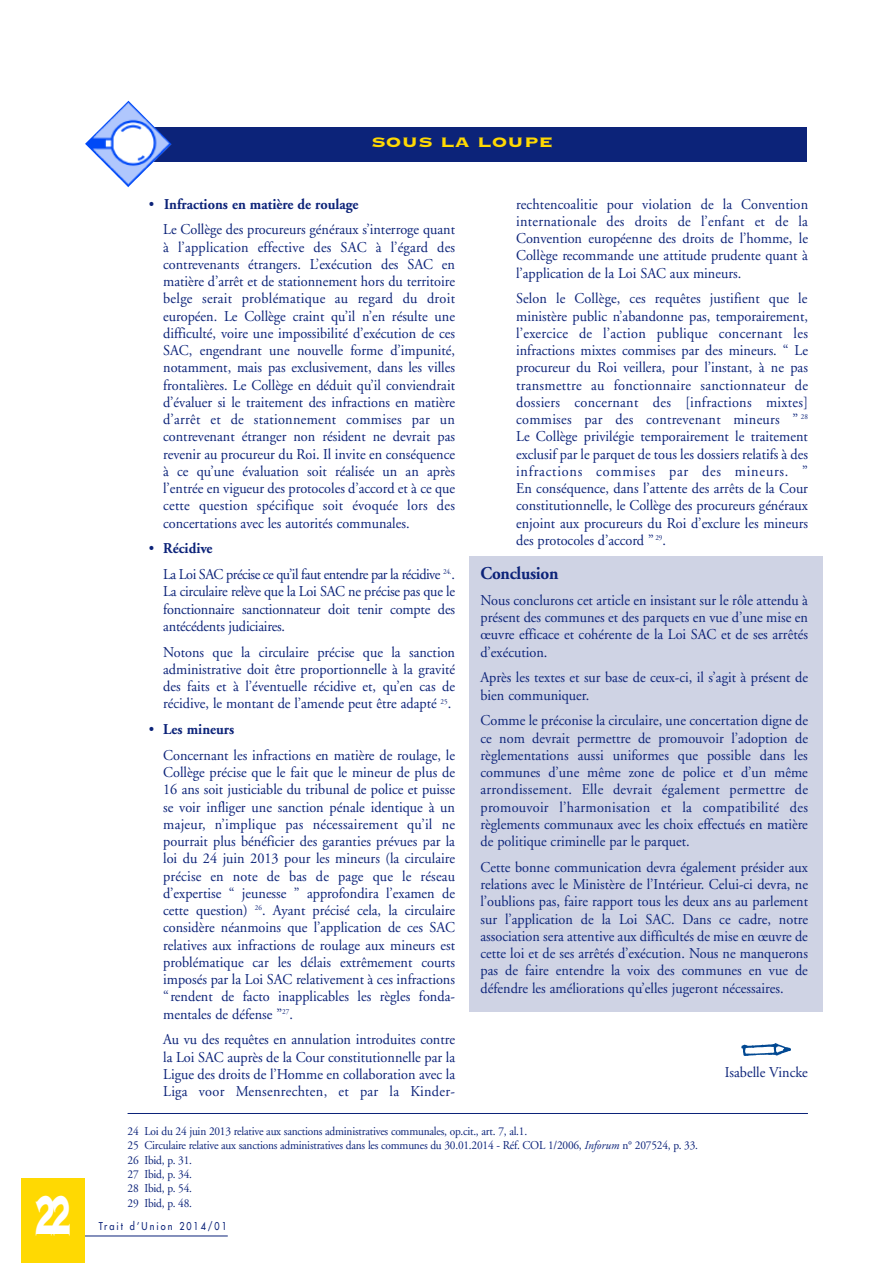
<style>
.page{position:relative;width:893px;height:1263px;background:#fff}
.page>*{position:absolute;margin:0;border:0;box-sizing:border-box;transform-origin:0 0}
.t1{font:72px "Copperplate Thirty Three BC";color:#fff;scale:.5 1}
.t2{font:18px "Copperplate Thirty Three BC";color:#ffd902;scale:1.2 1}
.t3{font:700 18px "Adobe Garamond";letter-spacing:-.015em;color:#0c2379;scale:.95 1}
.t4{font:15px/17.2px "Adobe Garamond";color:#0c2379;text-align:justify;scale:.95 1}
.t5{font:15px/25.8px "Adobe Garamond";letter-spacing:-.035em;color:#0c2379;scale:.95 1}
.t6{font:12px/14.4px "Adobe Garamond";letter-spacing:-.02em;color:#0c2379;scale:.95 1}
.t7{font:10.5px "Futura";letter-spacing:.22em;color:#0c2379;scale:.87 1}
.s1{font-weight:700}
.s2{font-style:italic}
</style>
<div class="page">
<hr style="left:77px;top:1235px;width:151px;height:1px;background:#0c2379">
<div style="left:21px;top:1178px;width:64px;height:85px;background:#ffd902"></div>
<div style="left:469px;top:556px;width:354px;height:456px;background:#cfd3e4"></div>
<div style="left:117px;top:127px;width:690px;height:34px;background:#0c2379"></div>
<img style="left:85px;top:101px;width:87px;height:86px">
<hr style="left:128px;top:1113px;width:680px;height:1px;background:#0c2379">
<svg style="left:741px;top:1043px;width:50px;height:13px"></svg>
<h1 class="t1" style="left:34px;top:1166px;width:76px">22</h1>
<p class="t2" style="left:372px;top:131px;width:153px">SOUS LA LOUPE</p>
<p class="t4" style="left:163px;top:192px;width:309px;line-height:25.8px;text-indent:-14px">• <span class="s1">Infractions en matière de roulage<br></span>Le Collège des procureurs généraux s’interroge quant</p>
<p class="t4" style="left:163px;top:239px;width:309px">à l’application effective des SAC à l’égard des contrevenants étrangers. L’exécution des SAC en matière d’arrêt et de stationnement hors du territoire belge serait problématique au regard du droit européen. Le Collège craint qu’il n’en résulte une difficulté, voire une impossibilité d’exécution de ces SAC, engendrant une nouvelle forme d’impunité, notamment, mais pas exclusivement, dans les villes frontalières. Le Collège en déduit qu’il conviendrait d’évaluer si le traitement des infractions en matière d’arrêt et de stationnement commises par un contrevenant étranger non résident ne devrait pas revenir au procureur du Roi. Il invite en conséquence à ce qu’une évaluation soit réalisée un an après l’entrée en vigueur des protocoles d’accord et à ce que cette question spécifique soit évoquée lors des concertations avec les autorités communales.</p>
<p class="t5" style="left:163px;top:537px;width:309px;text-indent:-14px">• <span class="s1">Récidive<br></span>La Loi SAC précise ce qu’il faut entendre par la récidive <sup>24.</sup>.</p>
<p class="t4" style="left:163px;top:584px;width:309px">La circulaire relève que la Loi SAC ne précise pas que le fonctionnaire sanctionnateur doit tenir compte des antécédents judiciaires.</p>
<p class="t4" style="left:163px;top:644px;width:309px">Notons que la circulaire précise que la sanction administrative doit être proportionnelle à la gravité des faits et à l’éventuelle récidive et, qu’en cas de récidive, le montant de l’amende peut être adapté <sup>25</sup>.</p>
<p class="t4" style="left:163px;top:718px;width:309px;line-height:25.8px;text-indent:-14px">• <span class="s1">Les mineurs<br></span>Concernant les infractions en matière de roulage, le</p>
<p class="t4" style="left:163px;top:765px;width:309px">Collège précise que le fait que le mineur de plus de 16 ans soit justiciable du tribunal de police et puisse se voir infliger une sanction pénale identique à un majeur, n’implique pas nécessairement qu’il ne pourrait plus bénéficier des garanties prévues par la loi du 24 juin 2013 pour les mineurs (la circulaire précise en note de bas de page que le réseau d’expertise “ jeunesse ” approfondira l’examen de cette question) <sup>26</sup>. Ayant précisé cela, la circulaire considère néanmoins que l’application de ces SAC relatives aux infractions de roulage aux mineurs est problématique car les délais extrêmement courts imposés par la Loi SAC relativement à ces infractions “rendent de facto inapplicables les règles fonda&shy;mentales de défense ”<sup>27</sup>.</p>
<p class="t4" style="left:163px;top:1032px;width:309px">Au vu des requêtes en annulation introduites contre la Loi SAC auprès de la Cour constitutionnelle par la Ligue des droits de l’Homme en collaboration avec la Liga voor Mensenrechten, et par la Kinder-</p>
<p class="t4" style="left:516px;top:196px;width:309px">rechtencoalitie pour violation de la Convention internationale des droits de l’enfant et de la Convention européenne des droits de l’homme, le Collège recommande une attitude prudente quant à l’application de la Loi SAC aux mineurs.</p>
<p class="t4" style="left:516px;top:291px;width:309px">Selon le Collège, ces requêtes justifient que le ministère public n’abandonne pas, temporairement, l’exercice de l’action publique concernant les infractions mixtes commises par des mineurs. “ Le procureur du Roi veillera, pour l’instant, à ne pas transmettre au fonctionnaire sanctionnateur de dossiers concernant des [infractions mixtes] commises par des contrevenant mineurs ” <sup>28<br></sup>Le Collège privilégie temporairement le traitement exclusif par le parquet de tous les dossiers relatifs à des infractions commises par des mineurs. ” En conséquence, dans l’attente des arrêts de la Cour constitutionnelle, le Collège des procureurs généraux enjoint aux procureurs du Roi d’exclure les mineurs des protocoles d’accord ” <sup>29</sup>.</p>
<p class="t3" style="left:480px;top:566px;width:84px">Conclusion</p>
<p class="t4" style="left:480px;top:593px;width:346px">Nous conclurons cet article en insistant sur le rôle attendu à présent des communes et des parquets en vue d’une mise en œuvre efficace et cohérente de la Loi SAC et de ses arrêtés d’exécution.</p>
<p class="t4" style="left:480px;top:670px;width:346px">Après les textes et sur base de ceux-ci, il s’agit à présent de bien communiquer.</p>
<p class="t4" style="left:480px;top:713px;width:346px">Comme le préconise la circulaire, une concertation digne de ce nom devrait permettre de promouvoir l’adoption de règlementations aussi uniformes que possible dans les communes d’une même zone de police et d’un même arrondissement. Elle devrait également permettre de promouvoir l’harmonisation et la compatibilité des règlements communaux avec les choix effectués en matière de politique criminelle par le parquet.</p>
<p class="t4" style="left:480px;top:860px;width:346px">Cette bonne communication devra également présider aux relations avec le Ministère de l’Intérieur. Celui-ci devra, ne l’oublions pas, faire rapport tous les deux ans au parlement sur l’application de la Loi SAC. Dans ce cadre, notre association sera attentive aux difficultés de mise en œuvre de cette loi et de ses arrêtés d’exécution. Nous ne manquerons pas de faire entendre la voix des communes en vue de défendre les améliorations qu’elles jugeront nécessaires.</p>
<p class="t4" style="left:725px;top:1065px;width:89px">Isabelle Vincke</p>
<p class="t6" style="left:128px;top:1125px;width:602px">24 Loi du 24 juin 2013 relative aux sanctions administratives communales, op.cit., art. 7, al.1.<br>25 Circulaire relative aux sanctions administratives dans les communes du 30.01.2014 - Réf. COL 1/2006, <span class="s2">Inforum</span> n° 207524, p. 33.<br>26 Ibid, p. 31.<br>27 Ibid, p. 34.<br>28 Ibid, p. 54.<br>29 Ibid, p. 48.</p>
<p class="t7" style="left:99px;top:1221px;width:149px">Trait d’Union 2014/01</p>
</div>
